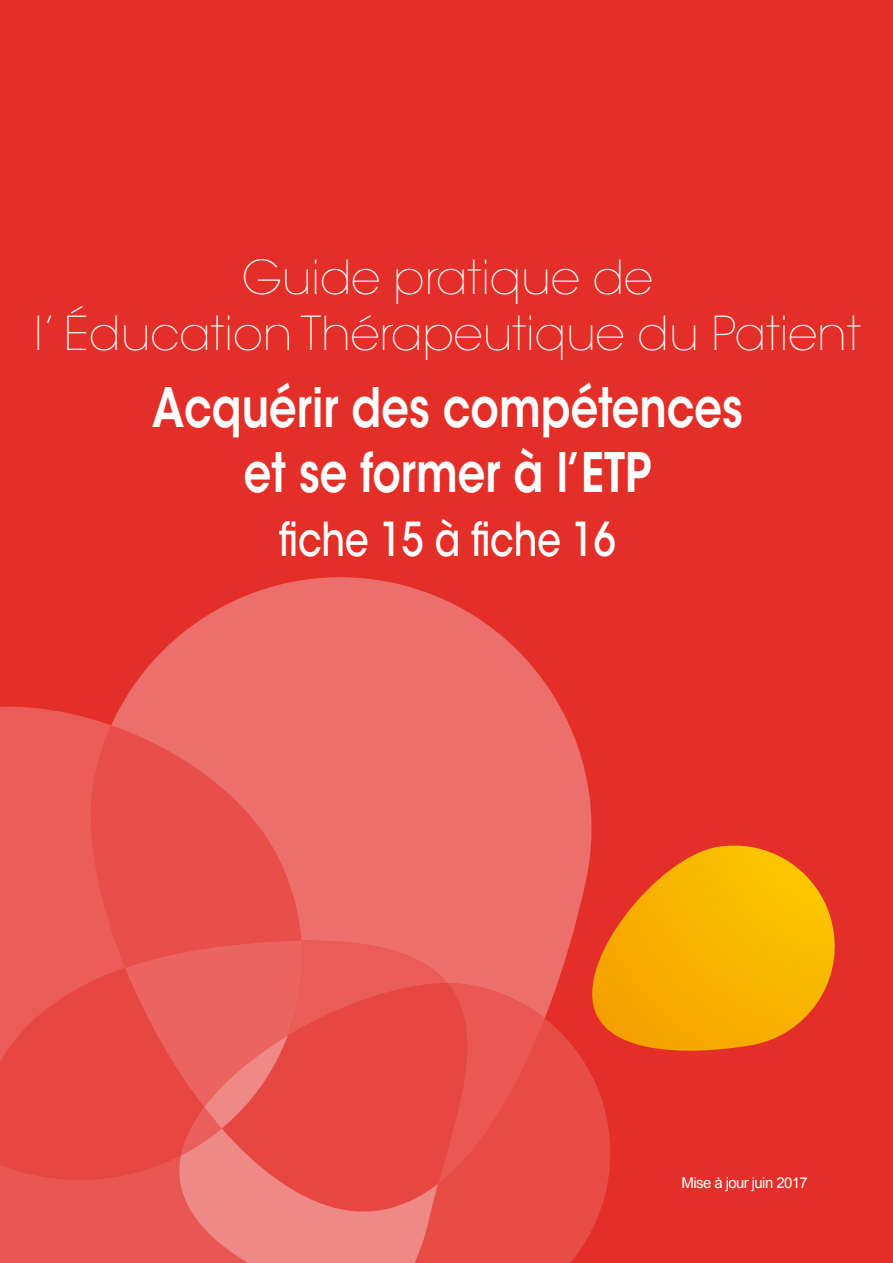
<style>
.page{position:relative;width:893px;height:1263px;background:#e42e28}
.page>*{position:absolute;margin:0;border:0;box-sizing:border-box;transform-origin:0 0}
.t1{font:600 54px/64.8px "ITC Avant Garde Std";color:#fff;text-align:center;scale:.8 1}
.t2{font:200 46.5px/55.8px "ITC Avant Garde Std";color:#fff;text-align:center}
.t3{font:500 46.5px "ITC Avant Garde Std";color:#fff;scale:.8 1}
.t4{font:15px "Arial";letter-spacing:-.04em;color:#fff}
</style>
<div class="page">
<svg style="left:605px;top:845px;width:230px;height:206px"></svg>
<div style="left:0;top:706px;width:110px;height:234px;background:#ea5c58"></div>
<svg style="left:111px;top:577px;width:494px;height:441px;fill:#ec6f6b"></svg>
<svg style="left:84px;top:725px;width:217px;height:215px;background:#e95853"></svg>
<svg style="left:448px;top:1018px;width:164px;height:245px;fill:#e74c47"></svg>
<svg style="left:469px;top:983px;width:76px;height:201px;background:#e8544f"></svg>
<div style="left:222px;top:983px;width:247px;height:234px;background:#e74c47"></div>
<svg style="left:0;top:940px;width:448px;height:323px"></svg>
<p class="t2" style="left:34px;top:250px;width:828px">Guide pratique de<br>l’ Éducation Thérapeutique du Patient</p>
<p class="t1" style="left:152px;top:375px;width:740px">Acquérir des compétences et se former à l’ETP</p>
<p class="t3" style="left:279px;top:511px;width:422px">fiche 15 à fiche 16</p>
<p class="t4" style="left:681px;top:1172px;width:128px">Mise à jour juin 2017</p>
</div>
